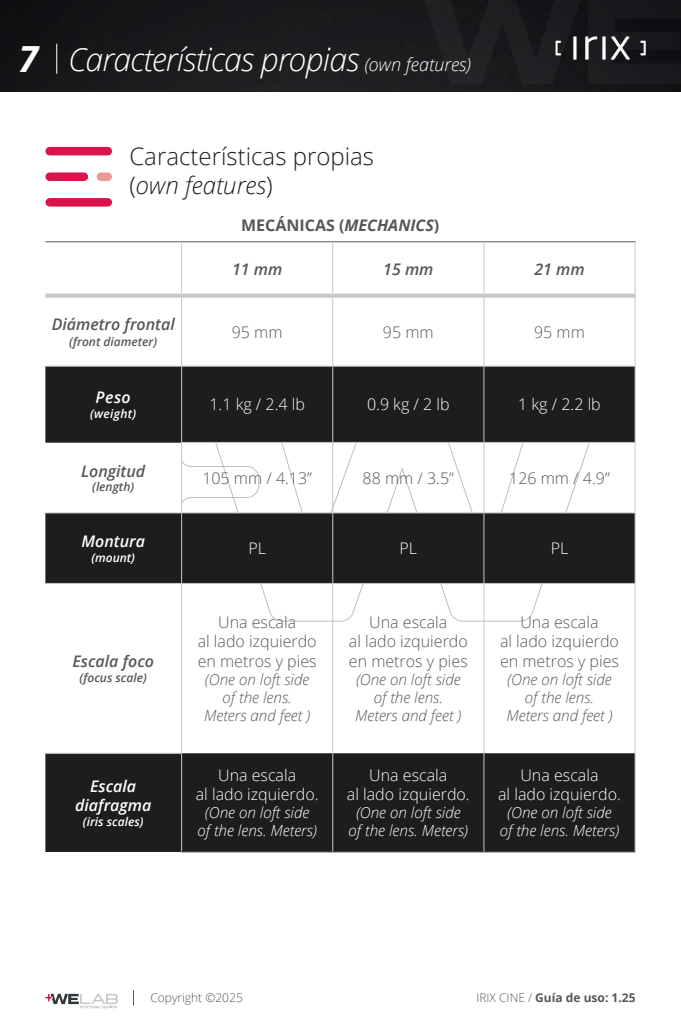
<style>
.page{position:relative;width:681px;height:1021px;background:#fff}
.page>*{position:absolute;margin:0;border:0;box-sizing:border-box;transform-origin:0 0}
.t1{font:italic 700 36px "Open Sans";color:#fff}
.t2{font:italic 300 32px "Open Sans";letter-spacing:-.025em;color:#fff}
.t3{font:300 24px/28.8px "Open Sans";color:#1d1d1b}
.t4{font:300 16px/19.2px "Open Sans";color:#575756;text-align:center}
.t5{font:300 16px/19.2px "Open Sans";color:#fff;text-align:center}
.t6{font:italic 600 16px "Open Sans";color:#575756}
.t7{font:italic 600 16px/19.2px "Open Sans";color:#fff;text-align:center}
.t8{font:700 16px "Open Sans";color:#575756}
.t9{font:italic 300 15.2px/18.4px "Open Sans";color:#575756;text-align:center}
.t10{font:italic 300 15.2px/18.4px "Open Sans";color:#fff;text-align:center}
.t11{font:italic 600 12px "Open Sans";color:#575756}
.t12{font:italic 600 12px "Open Sans";color:#fff}
.t13{font:700 12px "Open Sans";color:#575756}
.t14{font:300 12px "Open Sans";color:#575756}
.s1{font-size:18px}
.s2{font-style:italic}
.s3{font-weight:300}
</style>
<div class="page">
<img style="left:0;top:0;width:680px;height:91px">
<hr style="left:56px;top:44px;width:1px;height:30px;background:#fff">
<svg style="left:133px;top:990px;width:1px;height:15px"></svg>
<svg style="left:45px;top:993px;width:73px;height:15px"></svg>
<img style="left:554px;top:36px;width:92px;height:24px">
<div style="left:45px;top:147px;width:67px;height:8px;background:#d9144d;border-radius:4px"></div>
<div style="left:45px;top:172px;width:43px;height:9px;background:#d9144d;border-radius:4px"></div>
<div style="left:97px;top:172px;width:15px;height:9px;background:#ed9993;border-radius:4px"></div>
<div style="left:45px;top:198px;width:67px;height:8px;background:#d9144d;border-radius:4px"></div>
<svg style="left:45px;top:367px;width:589px;height:485px;fill:#1d1d1b"></svg>
<svg style="left:45px;top:443px;width:136px;height:309px"></svg>
<hr style="left:45px;top:442px;width:136px;height:1px;background:#575756">
<hr style="left:181px;top:851px;width:151px;height:1px;background:#575756">
<hr style="left:332px;top:851px;width:151px;height:1px;background:#575756">
<hr style="left:483px;top:851px;width:152px;height:1px;background:#575756">
<hr style="left:45px;top:241px;width:136px;height:1px;background:#575756">
<hr style="left:181px;top:241px;width:151px;height:1px;background:#575756">
<hr style="left:332px;top:241px;width:151px;height:1px;background:#575756">
<hr style="left:483px;top:241px;width:152px;height:1px;background:#575756">
<hr style="left:181px;top:242px;width:1px;height:52px;background:#c7c7c6">
<hr style="left:181px;top:366px;width:1px;height:76px;background:#c7c7c6">
<hr style="left:332px;top:366px;width:1px;height:76px;background:#c7c7c6">
<hr style="left:483px;top:366px;width:1px;height:76px;background:#c7c7c6">
<hr style="left:634px;top:366px;width:1px;height:76px;background:#c7c7c6">
<hr style="left:181px;top:584px;width:1px;height:169px;background:#c7c7c6">
<hr style="left:332px;top:584px;width:1px;height:169px;background:#c7c7c6">
<hr style="left:483px;top:584px;width:1px;height:169px;background:#c7c7c6">
<hr style="left:634px;top:583px;width:1px;height:170px;background:#c7c7c6">
<hr style="left:181px;top:753px;width:1px;height:98px;background:#c7c7c6">
<hr style="left:332px;top:753px;width:1px;height:98px;background:#c7c7c6">
<hr style="left:483px;top:753px;width:1px;height:98px;background:#c7c7c6">
<hr style="left:634px;top:753px;width:1px;height:98px;background:#c7c7c6">
<svg style="left:45px;top:294px;width:136px;height:4px"></svg>
<svg style="left:181px;top:294px;width:151px;height:4px"></svg>
<svg style="left:332px;top:294px;width:151px;height:4px"></svg>
<svg style="left:483px;top:294px;width:152px;height:4px"></svg>
<hr style="left:45px;top:365px;width:136px;height:2px;background:#c7c7c6">
<hr style="left:181px;top:365px;width:151px;height:2px;background:#c7c7c6">
<hr style="left:332px;top:365px;width:151px;height:2px;background:#c7c7c6">
<hr style="left:483px;top:365px;width:152px;height:2px;background:#c7c7c6">
<hr style="left:181px;top:298px;width:1px;height:67px;background:#c7c7c6">
<hr style="left:332px;top:298px;width:1px;height:67px;background:#c7c7c6">
<hr style="left:483px;top:298px;width:1px;height:67px;background:#c7c7c6">
<hr style="left:634px;top:298px;width:1px;height:67px;background:#c7c7c6">
<hr style="left:332px;top:242px;width:1px;height:52px;background:#c7c7c6">
<hr style="left:483px;top:242px;width:1px;height:52px;background:#c7c7c6">
<hr style="left:634px;top:242px;width:1px;height:52px;background:#c7c7c6">
<hr style="left:45px;top:512px;width:136px;height:1px;background:#c7c7c6">
<hr style="left:45px;top:582px;width:136px;height:2px;background:#c7c7c6">
<hr style="left:45px;top:752px;width:136px;height:2px;background:#c7c7c6">
<hr style="left:182px;top:442px;width:150px;height:1px;background:#c7c7c6">
<hr style="left:332px;top:442px;width:151px;height:1px;background:#c7c7c6">
<hr style="left:483px;top:442px;width:151px;height:1px;background:#c7c7c6">
<hr style="left:182px;top:512px;width:150px;height:1px;background:#c7c7c6">
<hr style="left:333px;top:512px;width:150px;height:1px;background:#c7c7c6">
<hr style="left:484px;top:512px;width:150px;height:1px;background:#c7c7c6">
<hr style="left:181px;top:582px;width:151px;height:2px;background:#c7c7c6">
<hr style="left:332px;top:582px;width:151px;height:2px;background:#c7c7c6">
<hr style="left:483px;top:582px;width:151px;height:2px;background:#c7c7c6">
<hr style="left:181px;top:442px;width:1px;height:71px;background:#c7c7c6">
<hr style="left:332px;top:443px;width:1px;height:70px;background:#c7c7c6">
<hr style="left:483px;top:443px;width:1px;height:70px;background:#c7c7c6">
<hr style="left:634px;top:442px;width:1px;height:71px;background:#c7c7c6">
<hr style="left:181px;top:513px;width:1px;height:70px;background:#c7c7c6">
<hr style="left:332px;top:513px;width:1px;height:70px;background:#c7c7c6">
<hr style="left:483px;top:513px;width:1px;height:70px;background:#c7c7c6">
<hr style="left:634px;top:513px;width:1px;height:70px;background:#c7c7c6">
<h1 class="t1" style="left:18px;top:33px;width:21px">7</h1>
<h2 class="t2" style="left:68px;top:38px;width:404px">Características propias <span class="s1">(own features)</span></h2>
<h3 class="t3" style="left:129px;top:141px;width:246px">Características propias (<span class="s2">own features</span>)</h3>
<p class="t8" style="left:241px;top:214px;width:199px">MECÁNICAS (<span class="s2">MECHANICS</span>)</p>
<p class="t6" style="left:232px;top:258px;width:52px">11 mm</p>
<p class="t6" style="left:383px;top:258px;width:52px">15 mm</p>
<p class="t6" style="left:534px;top:258px;width:52px">21 mm</p>
<p class="t6" style="left:52px;top:313px;width:124px">Diámetro frontal</p>
<p class="t11" style="left:69px;top:333px;width:89px">(front diameter)</p>
<p class="t7" style="left:96px;top:387px;width:37px">Peso</p>
<p class="t12" style="left:90px;top:405px;width:47px">(weight)</p>
<p class="t6" style="left:81px;top:460px;width:65px">Longitud</p>
<p class="t11" style="left:92px;top:478px;width:43px">(length)</p>
<p class="t7" style="left:81px;top:531px;width:65px">Montura</p>
<p class="t12" style="left:91px;top:549px;width:45px">(mount)</p>
<p class="t6" style="left:72px;top:650px;width:83px">Escala foco</p>
<p class="t11" style="left:80px;top:669px;width:69px">(focus scale)</p>
<p class="t7" style="left:75px;top:776px;width:78px">Escala diafragma</p>
<p class="t12" style="left:83px;top:813px;width:62px">(iris scales)</p>
<p class="t4" style="left:232px;top:322px;width:52px">95 mm</p>
<p class="t4" style="left:383px;top:322px;width:52px">95 mm</p>
<p class="t4" style="left:534px;top:322px;width:52px">95 mm</p>
<p class="t5" style="left:209px;top:394px;width:97px">1.1 kg / 2.4 lb</p>
<p class="t5" style="left:367px;top:394px;width:84px">0.9 kg / 2 lb</p>
<p class="t5" style="left:518px;top:394px;width:84px">1 kg / 2.2 lb</p>
<p class="t4" style="left:202px;top:468px;width:111px">105 mm / 4.13”</p>
<p class="t4" style="left:362px;top:468px;width:93px">88 mm / 3.5”</p>
<p class="t4" style="left:509px;top:468px;width:102px">126 mm / 4.9”</p>
<p class="t5" style="left:248px;top:538px;width:19px">PL</p>
<p class="t5" style="left:399px;top:538px;width:19px">PL</p>
<p class="t5" style="left:550px;top:538px;width:19px">PL</p>
<p class="t4" style="left:197px;top:612px;width:120px">Una escala<br>al lado izquierdo en metros y pies</p>
<p class="t9" style="left:204px;top:669px;width:108px">(One on loft side of the lens.<br>Meters and feet )</p>
<p class="t5" style="left:196px;top:764px;width:124px">Una escala<br>al lado izquierdo.</p>
<p class="t10" style="left:197px;top:802px;width:121px">(One on loft side of the lens. Meters)</p>
<p class="t4" style="left:348px;top:612px;width:120px">Una escala<br>al lado izquierdo en metros y pies</p>
<p class="t9" style="left:355px;top:669px;width:108px">(One on loft side of the lens.<br>Meters and feet )</p>
<p class="t5" style="left:347px;top:764px;width:124px">Una escala<br>al lado izquierdo.</p>
<p class="t10" style="left:348px;top:802px;width:121px">(One on loft side of the lens. Meters)</p>
<p class="t4" style="left:500px;top:612px;width:120px">Una escala<br>al lado izquierdo en metros y pies</p>
<p class="t9" style="left:506px;top:669px;width:108px">(One on loft side of the lens.<br>Meters and feet )</p>
<p class="t5" style="left:498px;top:764px;width:124px">Una escala<br>al lado izquierdo.</p>
<p class="t10" style="left:499px;top:802px;width:121px">(One on loft side of the lens. Meters)</p>
<p class="t14" style="left:150px;top:989px;width:94px">Copyright ©2025</p>
<p class="t13" style="left:476px;top:988px;width:161px"><span class="s3">IRIX CINE /</span> Guía de uso: 1.25</p>
</div>
